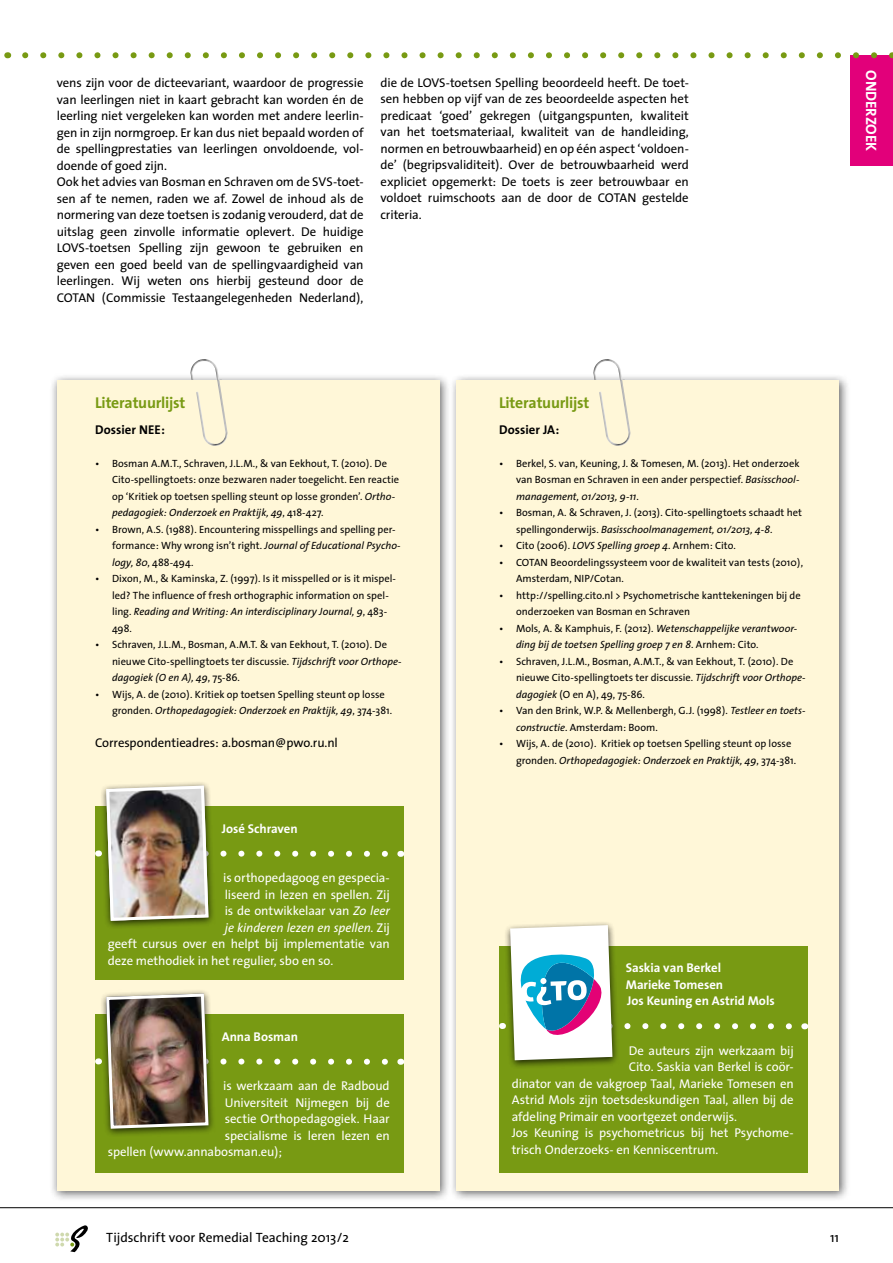
<style>
.page{position:relative;width:893px;height:1263px;background:#fff}
.page>*{position:absolute;margin:0;border:0;box-sizing:border-box;transform-origin:0 0}
.t1{font:700 15.75px "The Sans";letter-spacing:-.015em;color:#789a13}
.t2{font:700 15px "The Sans";letter-spacing:-.005em;color:#fff}
.t3{font:13.5px "The Sans";letter-spacing:-.005em;color:#000}
.t4{font:12.75px/16.5px "The Sans";letter-spacing:-.01em;color:#000}
.t5{font:12.75px "The Sans";letter-spacing:-.01em;color:#fff}
.t6{font:700 12.75px/16.5px "The Sans";letter-spacing:-.005em;color:#fff}
.t7{font:italic 12.75px "The Sans";letter-spacing:-.005em;color:#fff}
.t8{font:700 12.75px "The Sans";letter-spacing:.01em;color:#000}
.t9{font:10.5px/16.5px "The Sans";color:#000}
.t10{font:italic 10.5px/16.5px "The Sans";color:#000}
.s1{font-style:italic}
.s2{font-style:normal}
</style>
<div class="page">
<div style="left:850px;top:55px;width:43px;height:111px;background:#e2007a"></div>
<hr style="left:0;top:1207px;width:893px;height:1px;background:#000">
<svg style="left:25px;top:52px;width:868px;height:6px"></svg>
<svg style="left:55px;top:1225px;width:33px;height:27px"></svg>
<img style="left:190px;top:359px;width:25px;height:15px">
<img style="left:593px;top:359px;width:25px;height:15px">
<div style="left:49px;top:374px;width:402px;height:828px;background:#000;opacity:.6"></div>
<div style="left:57px;top:381px;width:382px;height:810px;background:#fff7d8"></div>
<div style="left:450px;top:374px;width:400px;height:828px;background:#000;opacity:.6"></div>
<div style="left:456px;top:381px;width:383px;height:810px;background:#fff7d8"></div>
<div style="left:95px;top:807px;width:308px;height:173px;background:#789a13"></div>
<div style="left:99px;top:781px;width:116px;height:149px;background:#000;opacity:.75"></div>
<img style="left:105px;top:784px;width:286px;height:138px">
<div style="left:95px;top:1014px;width:308px;height:158px;background:#789a13"></div>
<div style="left:99px;top:989px;width:116px;height:149px;background:#000;opacity:.75"></div>
<svg style="left:105px;top:992px;width:283px;height:138px"></svg>
<div style="left:499px;top:946px;width:308px;height:226px;background:#789a13"></div>
<div style="left:503px;top:920px;width:116px;height:149px;background:#000;opacity:.75"></div>
<svg style="left:509px;top:923px;width:283px;height:139px"></svg>
<img style="left:196px;top:365px;width:32px;height:81px">
<img style="left:599px;top:365px;width:31px;height:81px">
<p class="t4" style="left:57px;top:74px;width:308px">vens zijn voor de dicteevariant, waardoor de progressie van leerlingen niet in kaart gebracht kan worden én de leerling niet vergeleken kan worden met andere leerlin&shy;gen in zijn normgroep. Er kan dus niet bepaald worden of de spellingprestaties van leerlingen onvoldoende, vol&shy;doende of goed zijn.<br>Ook het advies van Bosman en Schraven om de SVS-toet&shy;sen af te nemen, raden we af. Zowel de inhoud als de normering van deze toetsen is zodanig verouderd, dat de uitslag geen zinvolle informatie oplevert. De huidige LOVS-toetsen Spelling zijn gewoon te gebruiken en geven een goed beeld van de spellingvaardigheid van leerlingen. Wij weten ons hierbij gesteund door de COTAN (Commissie Testaangelegenheden Nederland),</p>
<p class="t4" style="left:381px;top:74px;width:310px;text-align:justify">die de LOVS-toetsen Spelling beoordeeld heeft. De toet&shy;sen hebben op vijf van de zes beoordeelde aspecten het predicaat ‘goed’ gekregen (uitgangspunten, kwaliteit van het toetsmateriaal, kwaliteit van de handleiding, normen en betrouwbaarheid) en op één aspect ‘voldoen&shy;de’ (begripsvaliditeit). Over de betrouwbaarheid werd expliciet opgemerkt: De toets is zeer betrouwbaar en voldoet ruimschoots aan de door de COTAN gestelde criteria.</p>
<h2 class="t2" style="left:884px;top:70px;width:83px;rotate:90deg">ONDERZOEK</h2>
<h1 class="t1" style="left:95px;top:390px;width:92px">Literatuurlijst</h1>
<p class="t8" style="left:95px;top:419px;width:72px">Dossier NEE:</p>
<p class="t9" style="left:112px;top:454px;width:289px;text-indent:-17px">• Bosman A.M.T., Schraven, J.L.M., &amp; van Eekhout, T. (2010). De Cito-spellingtoets: onze bezwaren nader toegelicht. Een reactie op ‘Kritiek op toetsen spelling steunt op losse gronden’. <span class="s1">Ortho&shy;pedagogiek: Onderzoek en Praktijk, 49</span>, 418-427.</p>
<p class="t9" style="left:112px;top:520px;width:290px;text-indent:-17px">• Brown, A.S. (1988). Encountering misspellings and spelling per&shy;formance: Why wrong isn’t right. <span class="s1">Journal of Educational Psycho&shy;logy, 80</span>, 488-494.</p>
<p class="t9" style="left:112px;top:570px;width:285px;text-indent:-17px">• Dixon, M., &amp; Kaminska, Z. (1997). Is it misspelled or is it mispel&shy;led? The influence of fresh orthographic information on spel&shy;ling. <span class="s1">Reading and Writing: An interdisciplinary Journal, 9</span>, 483- 498.</p>
<p class="t9" style="left:112px;top:636px;width:291px;text-indent:-17px">• Schraven, J.L.M., Bosman, A.M.T. &amp; van Eekhout, T. (2010). De nieuwe Cito-spellingtoets ter discussie. <span class="s1">Tijdschrift voor Orthope&shy;dagogiek (O en A), 49</span>, 75-86.</p>
<p class="t9" style="left:112px;top:686px;width:282px;text-indent:-17px">• Wijs, A. de (2010). Kritiek op toetsen Spelling steunt op losse gronden. <span class="s1">Orthopedagogiek: Onderzoek en Praktijk, 49</span>, 374-381.</p>
<p class="t4" style="left:95px;top:734px;width:244px">Correspondentieadres: a.bosman@pwo.ru.nl</p>
<p class="t6" style="left:222px;top:820px;width:77px">José Schraven</p>
<p class="t5" style="left:223px;top:867px;width:168px">is orthopedagoog en gespecia-</p>
<p class="t5" style="left:225px;top:884px;width:166px">liseerd in lezen en spellen. Zij</p>
<p class="t5" style="left:225px;top:900px;width:167px">is de ontwikkelaar van <span class="s1">Zo leer</span></p>
<p class="t7" style="left:225px;top:917px;width:166px">je kinderen lezen en spellen<span class="s2">. Zij</span></p>
<p class="t5" style="left:108px;top:933px;width:284px">geeft cursus over en helpt bij implementatie van</p>
<p class="t5" style="left:108px;top:950px;width:227px">deze methodiek in het regulier, sbo en so.</p>
<p class="t6" style="left:222px;top:1028px;width:78px">Anna Bosman</p>
<p class="t5" style="left:223px;top:1075px;width:168px">is werkzaam aan de Radboud</p>
<p class="t5" style="left:225px;top:1092px;width:166px">Universiteit Nijmegen bij de</p>
<p class="t5" style="left:225px;top:1108px;width:166px">sectie Orthopedagogiek. Haar</p>
<p class="t5" style="left:225px;top:1125px;width:167px">specialisme is leren lezen en</p>
<p class="t5" style="left:108px;top:1141px;width:176px">spellen (www.annabosman.eu);</p>
<h1 class="t1" style="left:499px;top:390px;width:92px">Literatuurlijst</h1>
<p class="t8" style="left:499px;top:419px;width:62px">Dossier JA:</p>
<p class="t9" style="left:516px;top:454px;width:285px;text-align:justify;text-indent:-17px">• Berkel, S. van, Keuning, J. &amp; Tomesen, M. (2013). Het onderzoek van Bosman en Schraven in een ander perspectief. <span class="s1">Basisschool&shy;management, 01/2013, 9-11</span>.</p>
<p class="t9" style="left:516px;top:504px;width:288px;text-indent:-17px">• Bosman, A. &amp; Schraven, J. (2013). Cito-spellingtoets schaadt het spellingonderwijs. <span class="s1">Basisschoolmanagement, 01/2013, 4-8</span>.</p>
<p class="t9" style="left:499px;top:537px;width:238px">• Cito (2006). <span class="s1">LOVS Spelling groep 4</span>. Arnhem: Cito.</p>
<p class="t9" style="left:516px;top:553px;width:289px;text-indent:-17px">• COTAN Beoordelingssysteem voor de kwaliteit van tests (2010),<br>Amsterdam, NIP/Cotan.</p>
<p class="t9" style="left:516px;top:586px;width:286px;text-indent:-17px">• http://spelling.cito.nl &gt; Psychometrische kanttekeningen bij de onderzoeken van Bosman en Schraven</p>
<p class="t10" style="left:516px;top:619px;width:283px;text-indent:-17px"><span class="s2">• Mols, A. &amp; Kamphuis, F. (2012).</span> Wetenschappelijke verantwoor&shy;ding bij de toetsen Spelling groep 7 en 8<span class="s2">. Arnhem: Cito.</span></p>
<p class="t9" style="left:516px;top:653px;width:291px;text-indent:-17px">• Schraven, J.L.M., Bosman, A.M.T., &amp; van Eekhout, T. (2010). De nieuwe Cito-spellingtoets ter discussie. <span class="s1">Tijdschrift voor Orthope&shy;dagogiek</span> (O en A), 49, 75-86.</p>
<p class="t9" style="left:516px;top:702px;width:291px;text-indent:-17px">• Van den Brink, W.P. &amp; Mellenbergh, G.J. (1998). <span class="s1">Testleer en toets&shy;constructie</span>. Amsterdam: Boom.</p>
<p class="t9" style="left:516px;top:735px;width:282px;text-indent:-17px">• Wijs, A. de (2010). Kritiek op toetsen Spelling steunt op losse gronden. <span class="s1">Orthopedagogiek: Onderzoek en Praktijk, 49</span>, 374-381.</p>
<p class="t6" style="left:626px;top:959px;width:150px">Saskia van Berkel<br>Marieke Tomesen<br>Jos Keuning en Astrid Mols</p>
<p class="t5" style="left:629px;top:1040px;width:166px">De auteurs zijn werkzaam bij</p>
<p class="t5" style="left:629px;top:1056px;width:166px">Cito. Saskia van Berkel is coör-</p>
<p class="t5" style="left:512px;top:1073px;width:283px">dinator van de vakgroep Taal, Marieke Tomesen en</p>
<p class="t5" style="left:512px;top:1089px;width:283px">Astrid Mols zijn toetsdeskundigen Taal, allen bij de</p>
<p class="t5" style="left:512px;top:1106px;width:227px">afdeling Primair en voortgezet onderwijs.</p>
<p class="t5" style="left:512px;top:1122px;width:283px">Jos Keuning is psychometricus bij het Psychome-</p>
<p class="t5" style="left:512px;top:1139px;width:208px">trisch Onderzoeks- en Kenniscentrum.</p>
<p class="t3" style="left:106px;top:1226px;width:244px">Tijdschrift voor Remedial Teaching 2013/2</p>
<p class="t3" style="left:830px;top:1226px;width:11px">11</p>
</div>
